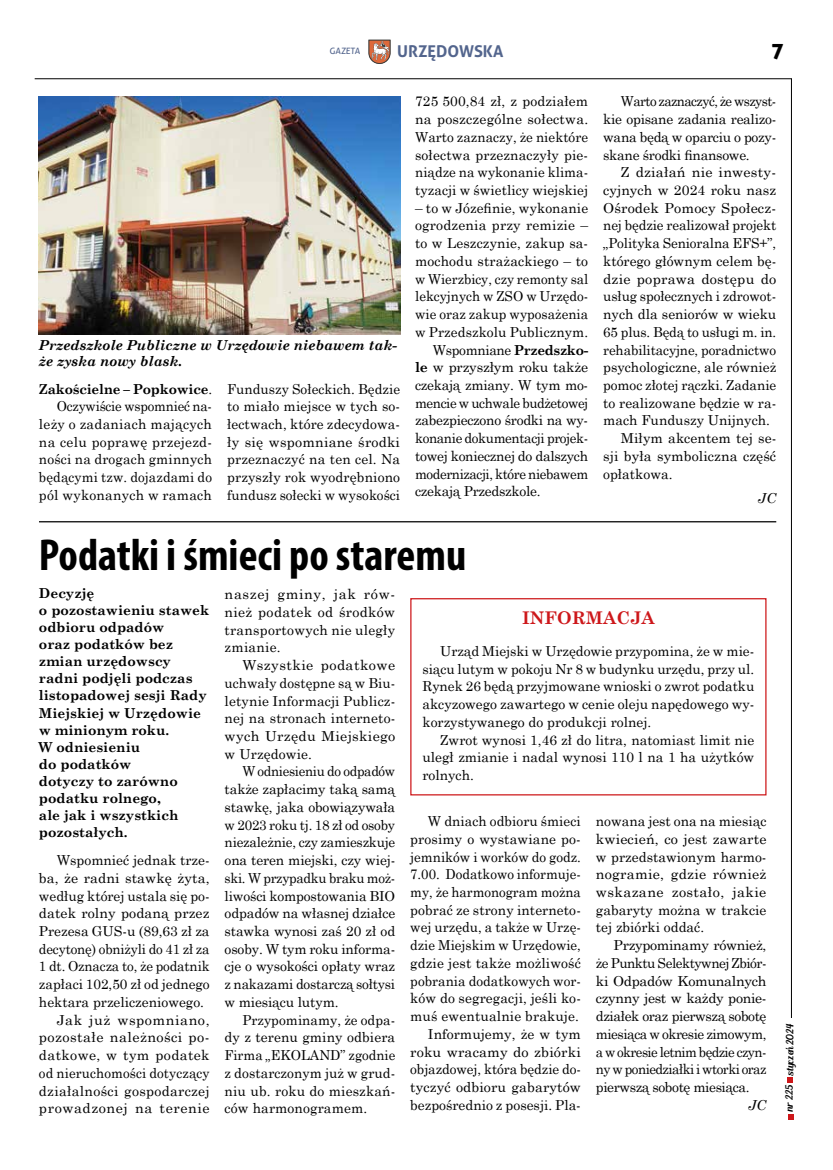
<style>
.page{position:relative;width:833px;height:1170px;background:#fff}
.page>*{position:absolute;margin:0;border:0;box-sizing:border-box;transform-origin:0 0}
.t1{font:700 condensed 45px "Myriad Pro";color:#000}
.t2{font:21.25px "Aller Display";color:#000}
.t3{font:700 17.5px "Century Schoolbook";color:#cd171a}
.t4{font:700 16.25px "Aller";color:#53658d}
.t5{font:13.75px/17.8px "Century Schoolbook";color:#000;text-align:justify}
.t6{font:13.75px/17.8px "Century Schoolbook";color:#000;text-align:justify;scale:.96 1}
.t7{font:13.75px/17.8px "Century Schoolbook";color:#000;text-align:justify;scale:1.04 1}
.t8{font:700 13.75px/17.1px "Century Schoolbook";color:#000}
.t9{font:13.75px "Century Schoolbook";letter-spacing:-.02em;color:#000}
.t10{font:italic 700 13.75px/16.2px "Century Schoolbook";color:#000}
.t11{font:13.75px "Century Schoolbook";letter-spacing:-.03em;color:#000}
.t12{font:13.75px "Century Schoolbook";letter-spacing:-.025em;color:#000}
.t13{font:13.75px "Century Schoolbook";letter-spacing:.025em;color:#000}
.t14{font:13.75px "Century Schoolbook";letter-spacing:.04em;color:#000;scale:1.04 1}
.t15{font:13.75px "Century Schoolbook";letter-spacing:.03em;color:#000;scale:1.04 1}
.t16{font:italic 13.75px "Century Schoolbook";color:#000}
.t17{font:10px "Blenda Script";color:#000}
.t18{font:8.75px "Aller";color:#53658d}
.s1{font-weight:700}
</style>
<div class="page">
<svg style="left:369px;top:40px;width:21px;height:24px"></svg>
<hr style="left:35px;top:78px;width:756px;height:1px;background:#000">
<hr style="left:791px;top:78px;width:1px;height:994px;background:#000">
<div style="left:786px;top:1018px;width:9px;height:57px;background:#fff"></div>
<svg style="left:788px;top:1114px;width:5px;height:5px"></svg>
<svg style="left:787px;top:1077px;width:6px;height:5px"></svg>
<img style="left:39px;top:97px;width:361px;height:237px">
<div style="left:410px;top:598px;width:356px;height:197px;border:1px solid #cd171a"></div>
<hr style="left:39px;top:521px;width:737px;height:1px;background:#000">
<p class="t18" style="left:330px;top:46px;width:32px">GAZETA</p>
<p class="t4" style="left:397px;top:41px;width:108px">URZĘDOWSKA</p>
<p class="t10" style="left:39px;top:336px;width:359px">Przedszkole Publiczne w Urzędowie niebawem tak&shy;że zyska nowy blask.</p>
<p class="t5" style="left:39px;top:378px;width:175px;text-align:right"><span class="s1">Zakościelne – Popkowice</span>.<br>Oczywiście wspomnieć na&shy;leży o zadaniach mających na celu poprawę przejezd&shy;ności na drogach gminnych będącymi tzw. dojazdami do pól wykonanych w ramach</p>
<p class="t5" style="left:227px;top:378px;width:175px">Funduszy Sołeckich. Będzie to miało miejsce w tych so&shy;łectwach, które zdecydowa&shy;ły się wspomniane środki przeznaczyć na ten cel. Na przyszły rok wyodrębniono fundusz sołecki w wysokości</p>
<p class="t5" style="left:415px;top:91px;width:175px">725 500,84 zł, z podziałem na poszczególne sołectwa.<br>Warto zaznaczy, że niektóre sołectwa przeznaczyły pie&shy;niądze na wykonanie klima&shy;tyzacji w świetlicy wiejskiej</p>
<p class="t5" style="left:415px;top:198px;width:174px">– to w Józefinie, wykonanie</p>
<p class="t5" style="left:415px;top:215px;width:175px">ogrodzenia przy remizie –</p>
<p class="t5" style="left:415px;top:233px;width:175px">to w Leszczynie, zakup sa-</p>
<p class="t5" style="left:415px;top:251px;width:175px">mochodu strażackiego – to</p>
<p class="t6" style="left:415px;top:268px;width:182px">w Wierzbicy, czy remonty sal</p>
<p class="t5" style="left:415px;top:286px;width:175px">lekcyjnych w ZSO w Urzędo-</p>
<p class="t5" style="left:415px;top:304px;width:175px">wie oraz zakup wyposażenia</p>
<p class="t5" style="left:415px;top:322px;width:175px">w Przedszkolu Publicznym.</p>
<p class="t12" style="left:433px;top:338px;width:157px">Wspomniane <span class="s1">Przedszko-</span></p>
<p class="t5" style="left:415px;top:357px;width:174px"><span class="s1">le</span> w przyszłym roku także</p>
<p class="t9" style="left:415px;top:373px;width:174px">czekają zmiany. W tym mo-</p>
<p class="t11" style="left:415px;top:391px;width:175px">mencie w uchwale budżetowej</p>
<p class="t9" style="left:415px;top:409px;width:175px">zabezpieczono środki na wy-</p>
<p class="t12" style="left:415px;top:426px;width:175px">konanie dokumentacji projek-</p>
<p class="t9" style="left:415px;top:444px;width:175px">towej koniecznej do dalszych</p>
<p class="t11" style="left:415px;top:462px;width:175px">modernizacji, które niebawem</p>
<p class="t9" style="left:415px;top:480px;width:127px">czekają Przedszkole.</p>
<h2 class="t2" style="left:771px;top:37px;width:13px">7</h2>
<p class="t6" style="left:603px;top:91px;width:182px;text-indent:18px">Warto zaznaczyć, że wszyst&shy;kie opisane zadania realizo&shy;wana będą w oparciu o pozy&shy;skane środki finansowe.</p>
<p class="t7" style="left:621px;top:162px;width:151px">Z działań nie inwesty-</p>
<p class="t5" style="left:603px;top:180px;width:174px">cyjnych w 2024 roku nasz</p>
<p class="t7" style="left:603px;top:198px;width:168px">Ośrodek Pomocy Społecz-</p>
<p class="t5" style="left:603px;top:215px;width:175px">nej będzie realizował projekt</p>
<p class="t5" style="left:603px;top:233px;width:175px">„Polityka Senioralna EFS+”,</p>
<p class="t5" style="left:603px;top:251px;width:174px">którego głównym celem bę-</p>
<p class="t7" style="left:603px;top:268px;width:168px">dzie poprawa dostępu do</p>
<p class="t5" style="left:603px;top:286px;width:175px">usług społecznych i zdrowot-</p>
<p class="t5" style="left:603px;top:304px;width:175px">nych dla seniorów w wieku</p>
<p class="t5" style="left:603px;top:322px;width:175px">65 plus. Będą to usługi m. in.</p>
<p class="t5" style="left:603px;top:339px;width:174px">rehabilitacyjne, poradnictwo</p>
<p class="t5" style="left:603px;top:357px;width:175px">psychologiczne, ale również</p>
<p class="t5" style="left:603px;top:375px;width:175px">pomoc złotej rączki. Zadanie</p>
<p class="t5" style="left:603px;top:392px;width:175px">to realizowane będzie w ra-</p>
<p class="t5" style="left:603px;top:410px;width:168px">mach Funduszy Unijnych.</p>
<p class="t5" style="left:621px;top:428px;width:157px">Miłym akcentem tej se-</p>
<p class="t5" style="left:603px;top:446px;width:174px">sji była symboliczna część</p>
<p class="t5" style="left:603px;top:463px;width:71px">opłatkowa.</p>
<p class="t16" style="left:758px;top:488px;width:20px">JC</p>
<h1 class="t1" style="left:39px;top:526px;width:429px">Podatki i śmieci po staremu</h1>
<p class="t8" style="left:39px;top:583px;width:172px">Decyzję<br>o pozostawieniu stawek odbioru odpadów<br>oraz podatków bez zmian urzędowscy radni podjęli podczas listopadowej sesji Rady<br>Miejskiej w Urzędowie w minionym roku.<br>W odniesieniu<br>do podatków<br>dotyczy to zarówno podatku rolnego,<br>ale jak i wszystkich pozostałych.</p>
<p class="t5" style="left:57px;top:849px;width:154px">Wspomnieć jednak trze-</p>
<p class="t5" style="left:39px;top:867px;width:172px">ba, że radni stawkę żyta,</p>
<p class="t5" style="left:39px;top:885px;width:172px">według której ustala się po-</p>
<p class="t5" style="left:39px;top:903px;width:172px">datek rolny podaną przez</p>
<p class="t5" style="left:39px;top:920px;width:172px">Prezesa GUS-u (89,63 zł za</p>
<p class="t5" style="left:39px;top:938px;width:172px">decytonę) obniżyli do 41 zł za</p>
<p class="t5" style="left:39px;top:956px;width:172px">1 dt. Oznacza to, że podatnik</p>
<p class="t5" style="left:39px;top:974px;width:172px">zapłaci 102,50 zł od jednego</p>
<p class="t5" style="left:39px;top:991px;width:166px">hektara przeliczeniowego.</p>
<p class="t14" style="left:57px;top:1008px;width:148px">Jak już wspomniano,</p>
<p class="t15" style="left:39px;top:1025px;width:166px">pozostałe należności po-</p>
<p class="t13" style="left:39px;top:1043px;width:172px">datkowe, w tym podatek</p>
<p class="t6" style="left:39px;top:1062px;width:179px">od nieruchomości dotyczący</p>
<p class="t13" style="left:39px;top:1078px;width:172px">działalności gospodarczej</p>
<p class="t14" style="left:39px;top:1096px;width:166px">prowadzonej na terenie</p>
<p class="t7" style="left:225px;top:584px;width:166px">naszej gminy, jak rów&shy;nież podatek od środków transportowych nie uległy zmianie.</p>
<p class="t7" style="left:225px;top:655px;width:166px;text-indent:18px">Wszystkie podatkowe uchwały dostępne są w Biu&shy;letynie Informacji Publicz&shy;nej na stronach interneto&shy;wych Urzędu Miejskiego w Urzędowie.</p>
<p class="t6" style="left:225px;top:761px;width:179px;text-indent:18px">W odniesieniu do odpadów także zapłacimy taką samą stawkę, jaka obowiązywała w 2023 roku tj. 18 zł od osoby niezależnie, czy zamieszkuje ona teren miejski, czy wiej&shy;ski. W przypadku braku moż&shy;liwości kompostowania BIO odpadów na własnej działce stawka wynosi zaś 20 zł od osoby. W tym roku informa&shy;cje o wysokości opłaty wraz z nakazami dostarczą sołtysi w miesiącu lutym.</p>
<p class="t5" style="left:225px;top:1009px;width:172px;text-indent:18px">Przypominamy, że odpa&shy;dy z terenu gminy odbiera Firma „EKOLAND” zgodnie z dostarczonym już w grud&shy;niu ub. roku do mieszkań&shy;ców harmonogramem.</p>
<p class="t3" style="left:522px;top:604px;width:134px">INFORMACJA</p>
<p class="t5" style="left:422px;top:640px;width:333px;text-indent:18px">Urząd Miejski w Urzędowie przypomina, że w mie&shy;siącu lutym w pokoju Nr 8 w budynku urzędu, przy ul.<br>Rynek 26 będą przyjmowane wnioski o zwrot podatku akcyzowego zawartego w cenie oleju napędowego wy&shy;korzystywanego do produkcji rolnej.</p>
<p class="t5" style="left:422px;top:729px;width:333px;text-indent:18px">Zwrot wynosi 1,46 zł do litra, natomiast limit nie uległ zmianie i nadal wynosi 110 l na 1 ha użytków rolnych.</p>
<p class="t5" style="left:410px;top:811px;width:172px;text-align:right">W dniach odbioru śmieci prosimy o wystawiane po&shy;jemników i worków do godz.<br>7.00. Dodatkowo informuje&shy;my, że harmonogram można pobrać ze strony interneto&shy;wej urzędu, a także w Urzę&shy;dzie Miejskim w Urzędowie, gdzie jest także możliwość pobrania dodatkowych wor&shy;ków do segregacji, jeśli ko&shy;muś ewentualnie brakuje.<br>Informujemy, że w tym roku wracamy do zbiórki objazdowej, która będzie do&shy;tyczyć odbioru gabarytów bezpośrednio z posesji. Pla-</p>
<p class="t5" style="left:596px;top:811px;width:172px">nowana jest ona na miesiąc kwiecień, co jest zawarte w przedstawionym harmo&shy;nogramie, gdzie również wskazane zostało, jakie gabaryty można w trakcie tej zbiórki oddać.</p>
<p class="t5" style="left:596px;top:935px;width:172px;text-indent:18px">Przypominamy również, że Punktu Selektywnej Zbiór&shy;ki Odpadów Komunalnych czynny jest w każdy ponie&shy;działek oraz pierwszą sobotę miesiąca w okresie zimowym, a w okresie letnim będzie czyn&shy;ny w poniedziałki i wtorki oraz pierwszą sobotę miesiąca.</p>
<p class="t16" style="left:748px;top:1094px;width:20px">JC</p>
<p class="t17" style="left:783px;top:1112px;width:90px;rotate:-90deg">nr 225 styczeń 2024</p>
</div>
